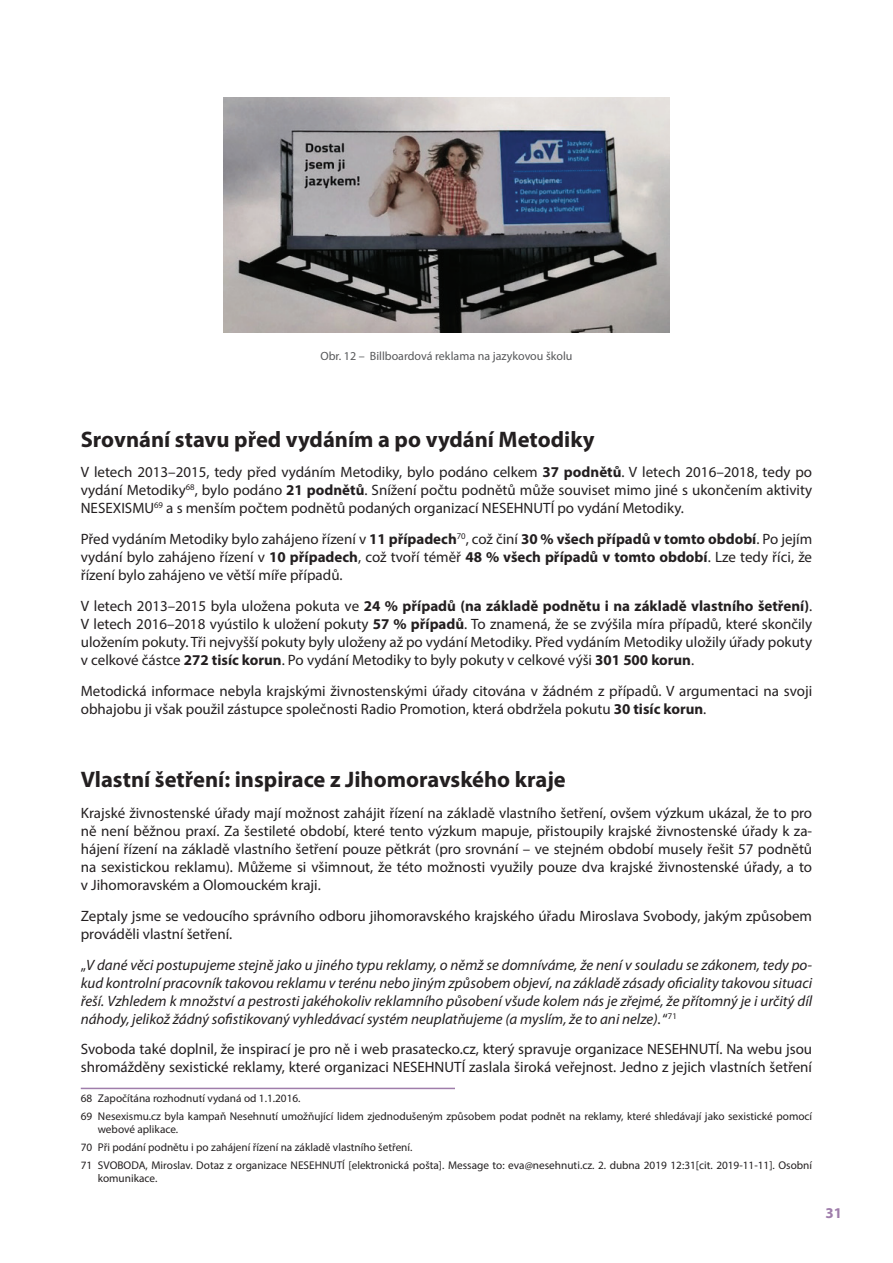
<style>
.page{position:relative;width:893px;height:1263px;background:#fff}
.page>*{position:absolute;margin:0;border:0;box-sizing:border-box;transform-origin:0 0}
.t1{font:700 22.5px "Myriad Pro";color:#231f20}
.t2{font:15px/18px "Myriad Pro";color:#231f20;text-align:justify}
.t3{font:italic 15px/18px "Myriad Pro";color:#231f20;text-align:justify}
.t4{font:700 15px "Myriad Pro";color:#9f7dab}
.t5{font:12px "Myriad Pro";color:#57585a}
.t6{font:11.25px/17.7px "Myriad Pro";color:#231f20}
.s1{font-weight:700}
.s2{font-style:normal}
</style>
<div class="page">
<img style="left:224px;top:98px;width:445px;height:235px">
<hr style="left:81px;top:1088px;width:374px;height:1px;background:#9f7dab">
<p class="t5" style="left:320px;top:349px;width:253px">Obr. 12 – Billboardová reklama na jazykovou školu</p>
<h1 class="t1" style="left:81px;top:424px;width:515px">Srovnání stavu před vydáním a po vydání Metodiky</h1>
<p class="t2" style="left:81px;top:463px;width:733px">V letech 2013–2015, tedy před vydáním Metodiky, bylo podáno celkem <span class="s1">37 podnětů</span>. V letech 2016–2018, tedy po vydání Metodiky<sup>68</sup>, bylo podáno <span class="s1">21 podnětů</span>. Snížení počtu podnětů může souviset mimo jiné s ukončením aktivity NESEXISMU<sup>69</sup> a s menším počtem podnětů podaných organizací NESEHNUTÍ po vydání Metodiky.</p>
<p class="t2" style="left:81px;top:530px;width:733px">Před vydáním Metodiky bylo zahájeno řízení v <span class="s1">11 případech</span><sup>70</sup>, což činí <span class="s1">30 % všech případů v tomto období</span>. Po jejím vydání bylo zahájeno řízení v <span class="s1">10 případech</span>, což tvoří téměř <span class="s1">48 % všech případů v tomto období</span>. Lze tedy říci, že řízení bylo zahájeno ve větší míře případů.</p>
<p class="t2" style="left:81px;top:597px;width:733px">V letech 2013–2015 byla uložena pokuta ve <span class="s1">24 % případů (na základě podnětu i na základě vlastního šetření)</span>.<br>V letech 2016–2018 vyústilo k uložení pokuty <span class="s1">57 % případů</span>. To znamená, že se zvýšila míra případů, které skončily uložením pokuty. Tři nejvyšší pokuty byly uloženy až po vydání Metodiky. Před vydáním Metodiky uložily úřady pokuty v celkové částce <span class="s1">272 tisíc korun</span>. Po vydání Metodiky to byly pokuty v celkové výši <span class="s1">301 500 korun</span>.</p>
<p class="t2" style="left:81px;top:681px;width:733px">Metodická informace nebyla krajskými živnostenskými úřady citována v žádném z případů. V argumentaci na svoji obhajobu ji však použil zástupce společnosti Radio Promotion, která obdržela pokutu <span class="s1">30 tisíc korun</span>.</p>
<h1 class="t1" style="left:81px;top:765px;width:487px">Vlastní šetření: inspirace z Jihomoravského kraje</h1>
<p class="t2" style="left:81px;top:804px;width:733px">Krajské živnostenské úřady mají možnost zahájit řízení na základě vlastního šetření, ovšem výzkum ukázal, že to pro ně není běžnou praxí. Za šestileté období, které tento výzkum mapuje, přistoupily krajské živnostenské úřady k za&shy;hájení řízení na základě vlastního šetření pouze pětkrát (pro srovnání – ve stejném období musely řešit 57 podnětů na sexistickou reklamu). Můžeme si všimnout, že této možnosti využily pouze dva krajské živnostenské úřady, a to v Jihomoravském a Olomouckém kraji.</p>
<p class="t2" style="left:81px;top:907px;width:733px">Zeptaly jsme se vedoucího správního odboru jihomoravského krajského úřadu Miroslava Svobody, jakým způsobem prováděli vlastní šetření.</p>
<p class="t3" style="left:81px;top:955px;width:733px"><span class="s2">„</span>V dané věci postupujeme stejně jako u jiného typu reklamy, o němž se domníváme, že není v souladu se zákonem, tedy po&shy;kud kontrolní pracovník takovou reklamu v terénu nebo jiným způsobem objeví, na základě zásady oficiality takovou situaci řeší. Vzhledem k množství a pestrosti jakéhokoliv reklamního působení všude kolem nás je zřejmé, že přítomný je i určitý díl náhody, jelikož žádný sofistikovaný vyhledávací systém neuplatňujeme (a myslím, že to ani nelze)<span class="s2">. “</span><sup>71</sup></p>
<p class="t2" style="left:81px;top:1040px;width:733px">Svoboda také doplnil, že inspirací je pro ně i web prasatecko.cz, který spravuje organizace NESEHNUTÍ. Na webu jsou shromážděny sexistické reklamy, které organizaci NESEHNUTÍ zaslala široká veřejnost. Jedno z jejich vlastních šetření</p>
<p class="t6" style="left:81px;top:1089px;width:733px">68 Započítána rozhodnutí vydaná od 1.1.2016.<br>69 Nesexismu.cz byla kampaň Nesehnutí umožňující lidem zjednodušeným způsobem podat podnět na reklamy, které shledávají jako sexistické pomocí</p>
<p class="t6" style="left:81px;top:1120px;width:733px;text-indent:17px">webové aplikace.<br>70 Při podání podnětu i po zahájení řízení na základě vlastního šetření.<br>71 SVOBODA, Miroslav. Dotaz z organizace NESEHNUTÍ [elektronická pošta]. Message to: eva@nesehnuti.cz. 2. dubna 2019 12:31[cit. 2019-11-11]. Osobní</p>
<p class="t6" style="left:98px;top:1169px;width:61px">komunikace.</p>
<p class="t4" style="left:825px;top:1203px;width:18px">31</p>
</div>
